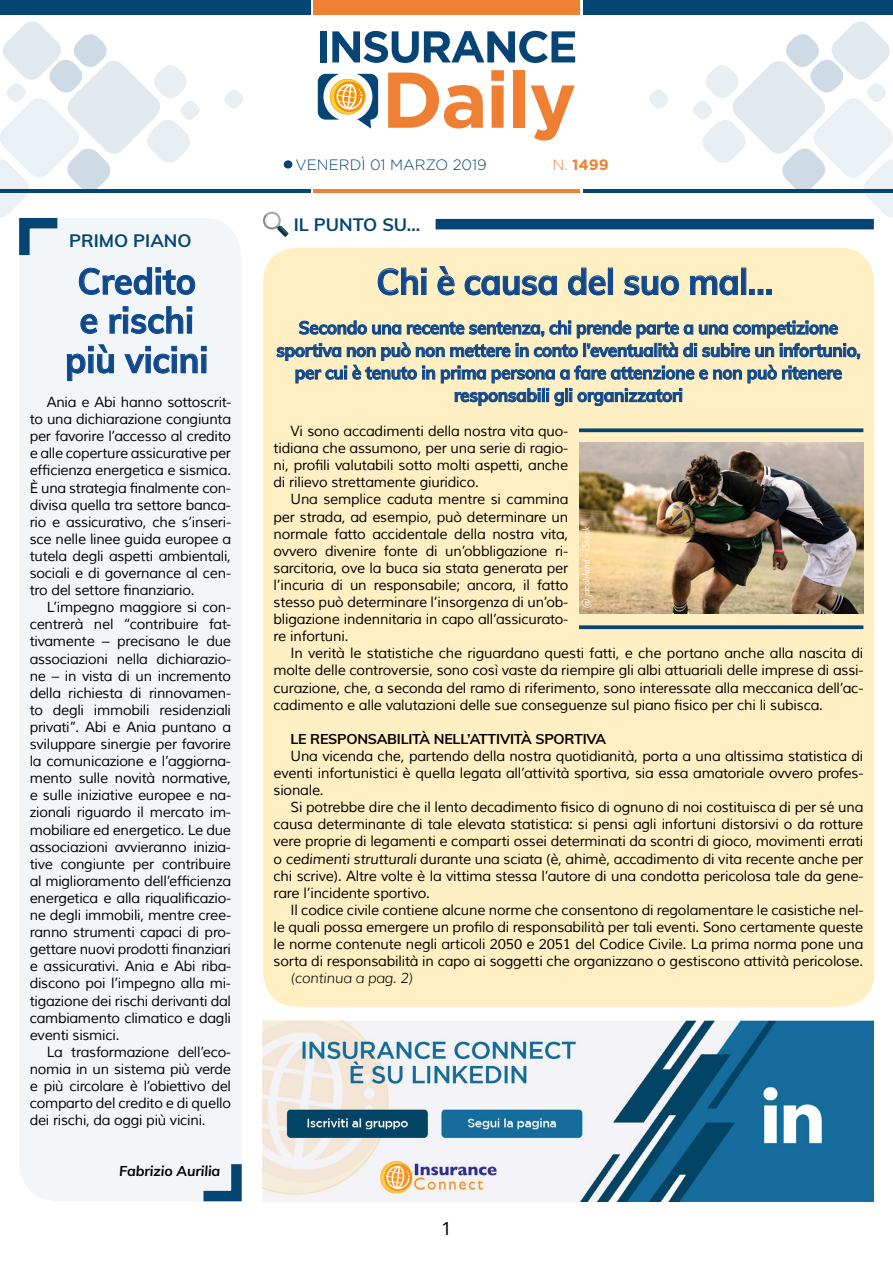
<style>
.page{position:relative;width:893px;height:1263px;background:#fff}
.page>*{position:absolute;margin:0;border:0;box-sizing:border-box;transform-origin:0 0}
.t1{font:700 36px/39.3px "Muli";color:#0f488c;text-align:center;scale:.95 1}
.t2{font:700 18px/22.5px "Muli";letter-spacing:-.015em;color:#0f488c;text-align:center;scale:.95 1}
.t3{font:700 18px "Muli";color:#054573}
.t4{font:18px "Noto Sans";color:#000}
.t5{font:300 15px "Gotham";color:#054573}
.t6{font:700 15px "Gotham";color:#f08033}
.t7{font:14.25px/17.1px "Muli";letter-spacing:-.015em;color:#000;text-align:justify}
.t8{font:700 14.25px "Muli";letter-spacing:-.015em;color:#000}
.t9{font:italic 300 14.25px "Muli";letter-spacing:-.015em;color:#000}
.t10{font:italic 700 14.25px "Muli";letter-spacing:-.01em;color:#000}
.t11{font:italic 10.5px "Brandon Grotesque";color:#fff}
.s1{font-weight:300}
.s2{font-style:italic}
</style>
<div class="page">
<div style="left:0;top:0;width:310px;height:15px;background:#054573"></div>
<div style="left:313px;top:0;width:266px;height:15px;background:#f08033"></div>
<hr style="left:0;top:189px;width:310px;height:3px;background:#054573">
<hr style="left:313px;top:189px;width:266px;height:3px;background:#f08033">
<div style="left:284px;top:160px;width:8px;height:9px;background:#054573;border-radius:50%"></div>
<svg style="left:649px;top:90px;width:19px;height:19px"></svg>
<svg style="left:224px;top:90px;width:20px;height:19px"></svg>
<svg style="left:691px;top:21px;width:202px;height:198px"></svg>
<svg style="left:318px;top:74px;width:60px;height:55px"></svg>
<svg style="left:388px;top:73px;width:95px;height:56px"></svg>
<svg style="left:491px;top:70px;width:13px;height:58px"></svg>
<div style="left:513px;top:70px;width:12px;height:58px;background:#ef7f32"></div>
<svg style="left:531px;top:85px;width:44px;height:56px"></svg>
<div style="left:320px;top:31px;width:6px;height:31px;background:#054474"></div>
<svg style="left:332px;top:31px;width:243px;height:32px"></svg>
<hr style="left:583px;top:189px;width:310px;height:3px;background:#054573">
<div style="left:583px;top:0;width:310px;height:15px;background:#054573"></div>
<div style="left:19px;top:218px;width:223px;height:983px;background:#f3f6f8;border-radius:38px"></div>
<svg style="left:203px;top:1164px;width:39px;height:38px"></svg>
<svg style="left:0;top:21px;width:202px;height:274px"></svg>
<svg style="left:80px;top:314px;width:18px;height:20px"></svg>
<svg style="left:109px;top:306px;width:83px;height:28px"></svg>
<svg style="left:66px;top:344px;width:48px;height:37px"></svg>
<svg style="left:124px;top:346px;width:83px;height:28px"></svg>
<div style="left:263px;top:248px;width:611px;height:759px;background:#ffefc2;border-radius:34px"></div>
<div style="left:436px;top:219px;width:438px;height:10px;background:#054573"></div>
<svg style="left:377px;top:267px;width:50px;height:29px"></svg>
<svg style="left:437px;top:266px;width:18px;height:30px"></svg>
<svg style="left:464px;top:275px;width:93px;height:21px"></svg>
<svg style="left:568px;top:267px;width:38px;height:29px"></svg>
<div style="left:608px;top:268px;width:5px;height:27px;border:1px solid #0f488c"></div>
<svg style="left:624px;top:275px;width:55px;height:21px"></svg>
<svg style="left:689px;top:275px;width:49px;height:21px"></svg>
<div style="left:741px;top:268px;width:5px;height:27px;border:1px solid #0f488c"></div>
<svg style="left:749px;top:289px;width:23px;height:6px"></svg>
<svg style="left:276px;top:320px;width:584px;height:86px"></svg>
<svg style="left:579px;top:428px;width:284px;height:4px"></svg>
<svg style="left:579px;top:625px;width:284px;height:4px"></svg>
<svg style="left:263px;top:212px;width:26px;height:25px"></svg>
<img style="left:579px;top:443px;width:284px;height:170px">
<img style="left:263px;top:1020px;width:611px;height:181px">
<p class="t3" style="left:69px;top:227px;width:124px">PRIMO PIANO</p>
<h1 class="t1" style="left:65px;top:260px;width:152px">Credito e rischi più vicini</h1>
<p class="t7" style="left:30px;top:394px;width:203px;text-indent:17px">Ania e Abi hanno sottoscrit&shy;to una dichiarazione congiunta per favorire l’accesso al credito e alle coperture assicurative per efficienza energetica e sismica.<br>È una strategia finalmente con&shy;divisa quella tra settore banca&shy;rio e assicurativo, che s’inseri&shy;sce nelle linee guida europee a tutela degli aspetti ambientali, sociali e di governance al cen&shy;tro del settore finanziario.</p>
<p class="t7" style="left:30px;top:599px;width:203px;text-indent:17px">L’impegno maggiore si con&shy;centrerà nel “contribuire fat&shy;tivamente – precisano le due associazioni nella dichiarazio&shy;ne – in vista di un incremento della richiesta di rinnovamen&shy;to degli immobili residenziali privati”. Abi e Ania puntano a sviluppare sinergie per favorire la comunicazione e l’aggiorna&shy;mento sulle novità normative, e sulle iniziative europee e na&shy;zionali riguardo il mercato im&shy;mobiliare ed energetico. Le due associazioni avvieranno inizia&shy;tive congiunte per contribuire al miglioramento dell’efficienza energetica e alla riqualificazio&shy;ne degli immobili, mentre cree&shy;ranno strumenti capaci di pro&shy;gettare nuovi prodotti finanziari e assicurativi. Ania e Abi riba&shy;discono poi l’impegno alla mi&shy;tigazione dei rischi derivanti dal cambiamento climatico e dagli eventi sismici.</p>
<p class="t7" style="left:30px;top:1044px;width:203px;text-indent:17px">La trasformazione dell’eco&shy;nomia in un sistema più verde e più circolare è l’obiettivo del comparto del credito e di quello dei rischi, da oggi più vicini.</p>
<p class="t10" style="left:119px;top:1161px;width:103px">Fabrizio Aurilia</p>
<p class="t5" style="left:296px;top:157px;width:193px">VENERDÌ 01 MARZO 2019</p>
<p class="t6" style="left:552px;top:156px;width:58px"><span class="s1">N.</span> 1499</p>
<p class="t3" style="left:294px;top:211px;width:128px">IL PUNTO SU…</p>
<h1 class="t1" style="left:376px;top:260px;width:419px">Chi è causa del suo mal…</h1>
<p class="t2" style="left:276px;top:315px;width:617px">Secondo una recente sentenza, chi prende parte a una competizione sportiva non può non mettere in conto l’eventualità di subire un infortunio, per cui è tenuto in prima persona a fare attenzione e non può ritenere responsabili gli organizzatori</p>
<p class="t7" style="left:274px;top:423px;width:296px;text-indent:17px">Vi sono accadimenti della nostra vita quo&shy;tidiana che assumono, per una serie di ragio&shy;ni, profili valutabili sotto molti aspetti, anche di rilievo strettamente giuridico.</p>
<p class="t7" style="left:274px;top:491px;width:296px;text-indent:17px">Una semplice caduta mentre si cammina per strada, ad esempio, può determinare un normale fatto accidentale della nostra vita, ovvero divenire fonte di un’obbligazione ri&shy;sarcitoria, ove la buca sia stata generata per l’incuria di un responsabile; ancora, il fatto stesso può determinare l’insorgenza di un’ob&shy;bligazione indennitaria in capo all’assicurato&shy;re infortuni.</p>
<p class="t7" style="left:274px;top:645px;width:591px;text-indent:17px">In verità le statistiche che riguardano questi fatti, e che portano anche alla nascita di molte delle controversie, sono così vaste da riempire gli albi attuariali delle imprese di assi&shy;curazione, che, a seconda del ramo di riferimento, sono interessate alla meccanica dell’ac&shy;cadimento e alle valutazioni delle sue conseguenze sul piano fisico per chi li subisca.</p>
<p class="t8" style="left:291px;top:728px;width:317px">LE RESPONSABILITÀ NELL’ATTIVITÀ SPORTIVA</p>
<p class="t7" style="left:274px;top:748px;width:591px;text-indent:17px">Una vicenda che, partendo della nostra quotidianità, porta a una altissima statistica di eventi infortunistici è quella legata all’attività sportiva, sia essa amatoriale ovvero profes&shy;sionale.</p>
<p class="t7" style="left:274px;top:799px;width:591px;text-indent:17px">Si potrebbe dire che il lento decadimento fisico di ognuno di noi costituisca di per sé una causa determinante di tale elevata statistica: si pensi agli infortuni distorsivi o da rotture vere proprie di legamenti e comparti ossei determinati da scontri di gioco, movimenti errati o <span class="s2">cedimenti strutturali</span> durante una sciata (è, ahimè, accadimento di vita recente anche per chi scrive). Altre volte è la vittima stessa l’autore di una condotta pericolosa tale da gene&shy;rare l’incidente sportivo.</p>
<p class="t7" style="left:274px;top:902px;width:591px;text-indent:17px">Il codice civile contiene alcune norme che consentono di regolamentare le casistiche nel&shy;le quali possa emergere un profilo di responsabilità per tali eventi. Sono certamente queste le norme contenute negli articoli 2050 e 2051 del Codice Civile. La prima norma pone una sorta di responsabilità in capo ai soggetti che organizzano o gestiscono attività pericolose.</p>
<p class="t9" style="left:291px;top:969px;width:124px">(continua a pag. 2)</p>
<p class="t11" style="left:579px;top:608px;width:83px;rotate:-90deg">@ jacoblund - iStock</p>
<p class="t4" style="left:441px;top:1216px;width:12px">1</p>
</div>
